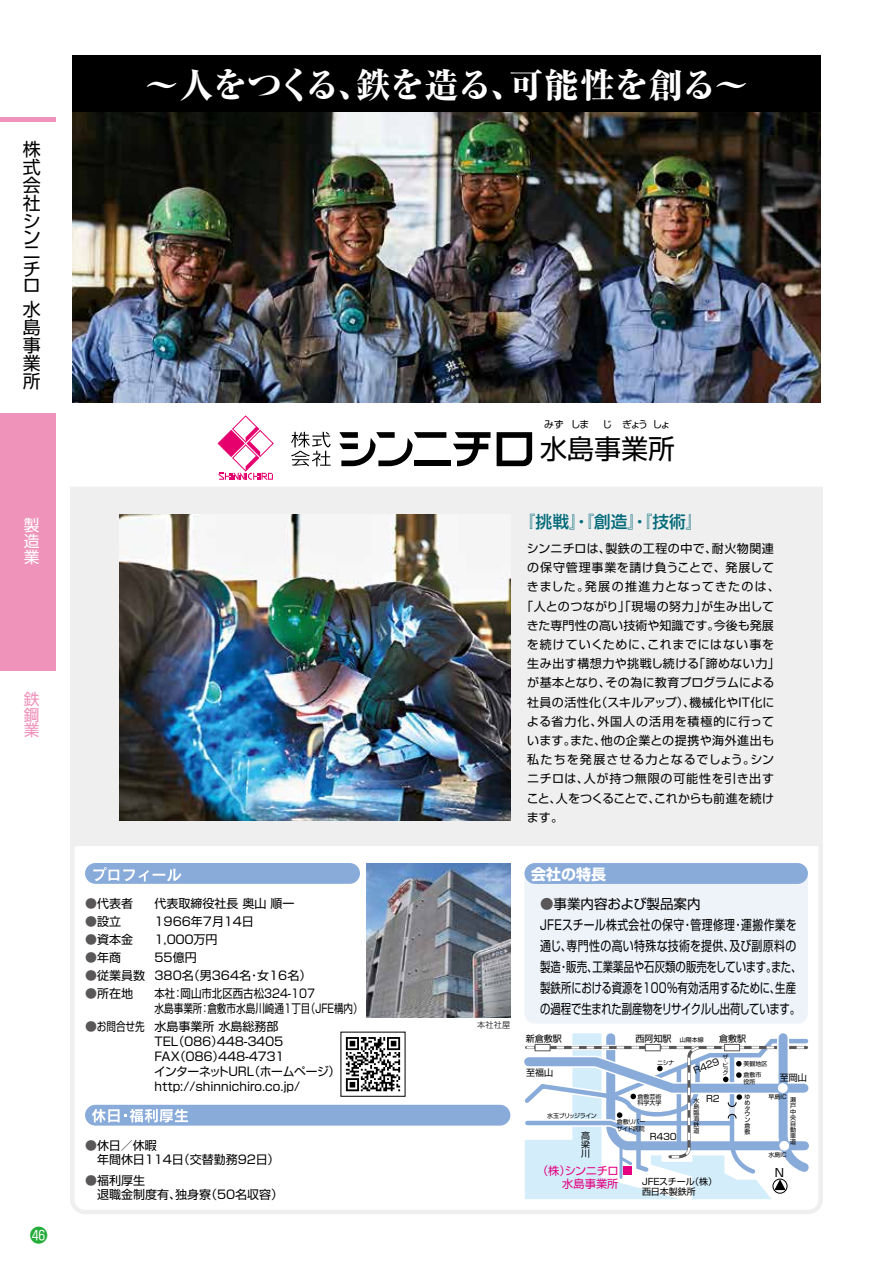
<style>
.page{position:relative;width:893px;height:1263px;background:#fff}
.page>*{position:absolute;margin:0;border:0;box-sizing:border-box;transform-origin:0 0}
.t1{font:800 34.5px "Ryumin Pro";letter-spacing:-.015em;color:#fff}
.t2{font:27px "Shin Go Pro";color:#000}
.t3{font:18px/17px "Shin Go Pro";color:#000;text-align:justify}
.t4{font:500 16.65px "Shin Go Pro";color:#006a79}
.t5{font:15.75px/15.8px "Shin Go Pro";color:#fff;text-align:justify}
.t6{font:15.75px/15.8px "Shin Go Pro";color:#ef93bb;text-align:justify}
.t7{font:700 15px "Shin Go Pro";color:#fff}
.t8{font:13.5px/21px "Shin Go Pro";letter-spacing:.005em;color:#000}
.t9{font:12px/18px "Shin Go Pro";color:#000}
.t10{font:12px/15px "Shin Go Pro";letter-spacing:-.03em;color:#000}
.t11{font:12px "Shin Go Pro";letter-spacing:.04em;color:#000}
.t12{font:12px "Shin Go Pro";letter-spacing:.08em;color:#000}
.t13{font:12px "Shin Go Pro";letter-spacing:.065em;color:#000}
.t14{font:12px/18px "Shin Go Pro";color:#000;scale:.8 1}
.t15{font:12px "Shin Go Pro";letter-spacing:.03em;color:#000}
.t16{font:12px "Shin Go Pro";letter-spacing:-.025em;color:#000}
.t17{font:12px "Shin Go Pro";letter-spacing:.045em;color:#000}
.t18{font:12px "Shin Go Pro";letter-spacing:.05em;color:#000}
.t19{font:12px "Shin Go Pro";letter-spacing:.075em;color:#000}
.t20{font:11.4px "Shin Go Pro";color:#000}
.t21{font:11.25px/12.8px "Shin Go Pro";letter-spacing:-.015em;color:#e4007f;text-align:right}
.t22{font:9.75px "Shin Go Pro";letter-spacing:-.115em;color:#000}
.t23{font:9px/9px "Shin Go Pro";color:#000;text-align:justify}
.t24{font:300 8.25px "Shin Go Pro";color:#000}
.t25{font:6px/6px "Shin Go Pro";color:#000;text-align:justify}
.t26{font:6px/6.8px "Shin Go Pro";letter-spacing:-.035em;color:#000}
.t27{font:6px "Shin Go Pro";letter-spacing:-.06em;color:#000}
.t28{font:5.25px/4.2px "Shin Go Pro";color:#000;scale:1.15 1}
.s1{color:#595757}
</style>
<div class="page">
<div style="left:70px;top:487px;width:753px;height:361px;background:#efefef"></div>
<svg style="left:70px;top:841px;width:753px;height:373px"></svg>
<img style="left:72px;top:111px;width:749px;height:292px">
<div style="left:72px;top:55px;width:749px;height:56px;background:#000"></div>
<img style="left:366px;top:863px;width:144px;height:154px">
<div style="left:85px;top:863px;width:275px;height:21px;background:#88abda;border-radius:10px"></div>
<svg style="left:93px;top:867px;width:88px;height:14px"></svg>
<div style="left:85px;top:1105px;width:425px;height:20px;background:#88abda;border-radius:10px"></div>
<svg style="left:92px;top:1109px;width:96px;height:13px"></svg>
<img style="left:119px;top:514px;width:391px;height:307px">
<svg style="left:346px;top:1037px;width:54px;height:54px"></svg>
<svg style="left:517px;top:1029px;width:299px;height:170px"></svg>
<div style="left:414px;top:460px;width:37px;height:6px;background:#000"></div>
<svg style="left:339px;top:432px;width:107px;height:34px"></svg>
<svg style="left:453px;top:432px;width:38px;height:34px"></svg>
<svg style="left:497px;top:432px;width:35px;height:34px"></svg>
<svg style="left:291px;top:432px;width:40px;height:34px"></svg>
<svg style="left:218px;top:415px;width:56px;height:65px"></svg>
<div style="left:0;top:413px;width:55px;height:258px;background:#ef93bb"></div>
<hr style="left:0;top:117px;width:55px;height:4px;background:#ef93bb">
<h3 class="t3" style="left:23px;top:139px;width:19px">株式会社シンニチロ</h3>
<h3 class="t3" style="left:23px;top:298px;width:19px;line-height:18px">水島事業所</h3>
<h3 class="t5" style="left:24px;top:515px;width:17px">製造業</h3>
<h3 class="t6" style="left:24px;top:689px;width:17px">鉄鋼業</h3>
<h1 class="t1" style="left:144px;top:58px;width:606px">～人をつくる、鉄を造る、可能性を創る～</h1>
<p class="t22" style="left:544px;top:417px;width:47px">みず しま</p>
<p class="t22" style="left:602px;top:417px;width:69px">じ ぎょうしょ</p>
<h2 class="t2" style="left:540px;top:426px;width:136px">水島事業所</h2>
<h3 class="t4" style="left:519px;top:508px;width:185px">『挑戦』・『創造』・『技術』</h3>
<p class="t17" style="left:527px;top:539px;width:248px">シンニチロは、製鉄の工程の中で、耐火物関連</p>
<p class="t18" style="left:527px;top:558px;width:248px">の保守管理事業を請け負うことで、発展して</p>
<p class="t12" style="left:527px;top:577px;width:254px">きました。発展の推進力となってきたのは、</p>
<p class="t11" style="left:521px;top:596px;width:254px">「人とのつながり」「現場の努力」が生み出して</p>
<p class="t9" style="left:527px;top:615px;width:248px">きた専門性の高い技術や知識です。今後も発展</p>
<p class="t13" style="left:527px;top:635px;width:249px">を続けていくために、これまでにはない事を</p>
<p class="t11" style="left:527px;top:654px;width:254px">生み出す構想力や挑戦し続ける「諦めない力」</p>
<p class="t9" style="left:527px;top:672px;width:249px">が基本となり、その為に教育プログラムによる</p>
<p class="t15" style="left:527px;top:692px;width:249px">社員の活性化（スキルアップ）、機械化やIT化に</p>
<p class="t12" style="left:527px;top:711px;width:249px">よる省力化、外国人の活用を積極的に行って</p>
<p class="t11" style="left:527px;top:731px;width:248px">います。また、他の企業との提携や海外進出も</p>
<p class="t19" style="left:527px;top:750px;width:248px">私たちを発展させる力となるでしょう。シン</p>
<p class="t13" style="left:527px;top:769px;width:248px">ニチロは、人が持つ無限の可能性を引き出す</p>
<p class="t16" style="left:527px;top:788px;width:249px">こと、人をつくることで、これからも前進を続け</p>
<p class="t9" style="left:527px;top:807px;width:38px">ます。</p>
<p class="t9" style="left:85px;top:893px;width:49px"><span class="s1">●</span>代表者</p>
<p class="t9" style="left:85px;top:911px;width:37px"><span class="s1">●</span>設立</p>
<p class="t9" style="left:85px;top:929px;width:49px"><span class="s1">●</span>資本金</p>
<p class="t9" style="left:85px;top:947px;width:37px"><span class="s1">●</span>年商</p>
<p class="t9" style="left:85px;top:965px;width:61px"><span class="s1">●</span>従業員数</p>
<p class="t9" style="left:85px;top:983px;width:49px"><span class="s1">●</span>所在地</p>
<p class="t14" style="left:85px;top:1016px;width:76px"><span class="s1">●</span>お問合せ先</p>
<p class="t9" style="left:155px;top:893px;width:162px">代表取締役社長 奥山 順一<br>1966年7月14日<br>1,0００万円<br>55億円<br>380名（男364名・女16名）本社：岡山市北区西古松324-107</p>
<p class="t14" style="left:155px;top:998px;width:262px">水島事業所：倉敷市水島川崎通1丁目（JFE構内）水島事業所 水島総務部</p>
<p class="t10" style="left:154px;top:1032px;width:188px">TEL（０８６）４４８-３４０５<br>FAX（０８６）４４８-４７３１<br>インターネットURL（ホームページ）http://shinnichiro.co.jp/</p>
<p class="t9" style="left:85px;top:1136px;width:196px;line-height:14.4px"><span class="s1">●</span>休日／休暇<br>　年間休日114日（交替勤務92日）</p>
<p class="t9" style="left:85px;top:1172px;width:200px;line-height:14.4px"><span class="s1">●</span>福利厚生<br>　退職金制度有、独身寮（50名収容）</p>
<p class="t24" style="left:477px;top:1018px;width:34px">本社社屋</p>
<p class="t7" style="left:531px;top:862px;width:76px">会社の特長</p>
<p class="t8" style="left:540px;top:892px;width:263px"><span class="s1">●</span>事業内容および製品案内<br>JFEスチール株式会社の保守・管理修理・運搬作業を通じ、専門性の高い特殊な技術を提供、及び副原料の製造・販売、工業薬品や石灰類の販売をしています。また、製鉄所における資源を100％有効活用するために、生産の過程で生まれた副産物をリサイクルし出荷しています。</p>
<p class="t23" style="left:526px;top:1033px;width:37px">新倉敷駅</p>
<p class="t23" style="left:636px;top:1033px;width:37px">西阿知駅</p>
<p class="t25" style="left:680px;top:1036px;width:25px">山陽本線</p>
<p class="t23" style="left:719px;top:1033px;width:28px">倉敷駅</p>
<p class="t23" style="left:526px;top:1067px;width:28px">至福山</p>
<p class="t27" style="left:547px;top:1110px;width:51px">水玉ブリッジライン</p>
<p class="t23" style="left:581px;top:1130px;width:10px">高梁川</p>
<p class="t25" style="left:657px;top:1058px;width:19px">ニシナ</p>
<p class="t25" style="left:638px;top:1092px;width:25px;line-height:6.8px">倉敷芸術科学大学</p>
<p class="t26" style="left:617px;top:1118px;width:30px">倉敷リバーサイド病院</p>
<p class="t23" style="left:650px;top:1130px;width:29px">R４３０</p>
<p class="t23" style="left:692px;top:1065px;width:29px;rotate:-21deg">R４２９</p>
<p class="t28" style="left:722px;top:1054px;width:7px">ザ・ビッグ</p>
<p class="t23" style="left:706px;top:1093px;width:16px">R２</p>
<p class="t25" style="left:693px;top:1096px;width:7px">水島臨海鉄道</p>
<p class="t21" style="left:537px;top:1163px;width:83px">（株）シンニチロ水島事業所</p>
<p class="t23" style="left:642px;top:1175px;width:77px;line-height:10.5px">JFEスチール（株）西日本製鉄所</p>
<p class="t25" style="left:743px;top:1060px;width:25px">美観地区</p>
<p class="t25" style="left:743px;top:1070px;width:19px;line-height:6.8px">倉敷市役所</p>
<p class="t23" style="left:780px;top:1072px;width:28px">至岡山</p>
<p class="t25" style="left:769px;top:1093px;width:20px">早島IC</p>
<p class="t25" style="left:744px;top:1093px;width:7px">ゆめタウン倉敷</p>
<p class="t25" style="left:790px;top:1096px;width:7px">瀬戸中央自動車道</p>
<p class="t25" style="left:769px;top:1151px;width:20px">水島IC</p>
<p class="t20" style="left:775px;top:1163px;width:11px">N</p>
</div>
